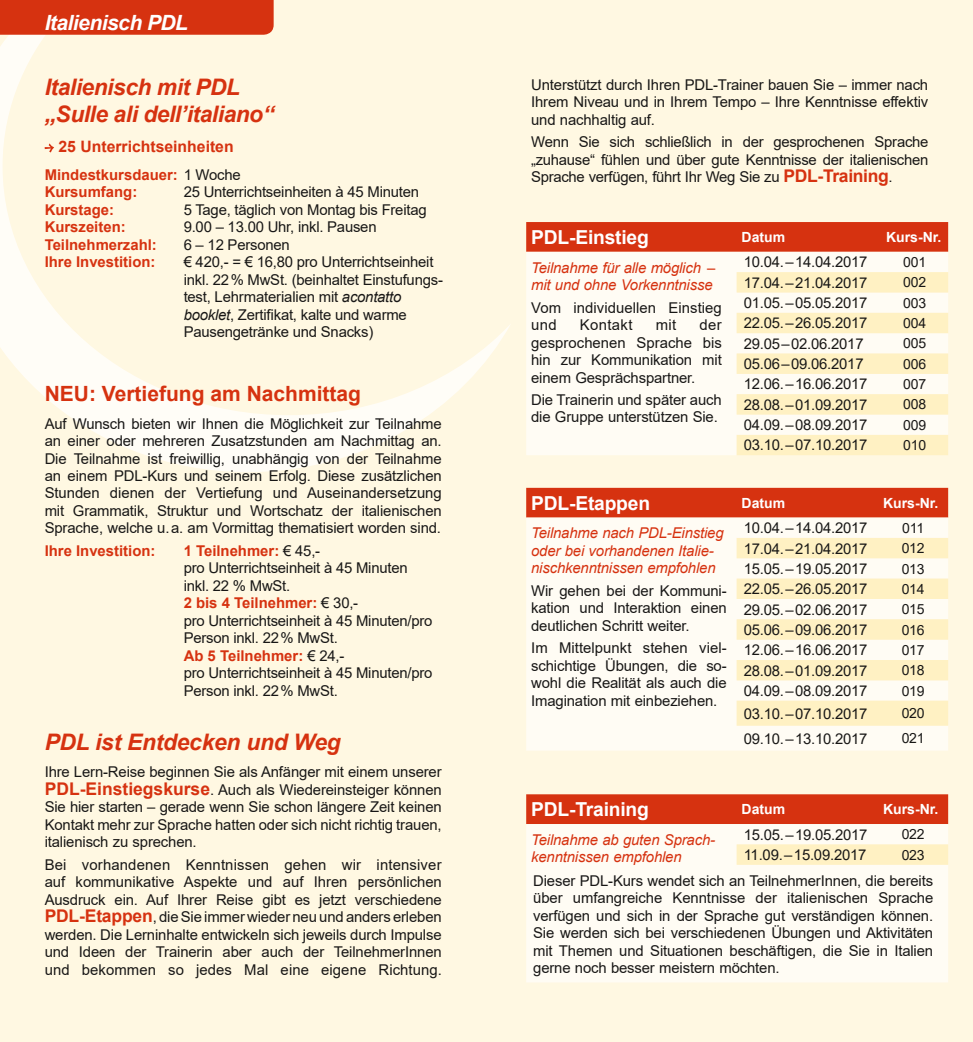
<style>
.page{position:relative;width:973px;height:1042px;background:#fff}
.page>*{position:absolute;margin:0;border:0;box-sizing:border-box;transform-origin:0 0}
.t1{font:italic 700 22.75px/26.2px "Arial";letter-spacing:-.02em;color:#d63210}
.t2{font:700 21px "Arial";color:#d63210}
.t3{font:italic 700 21px "Arial";letter-spacing:-.025em;color:#fff}
.t4{font:700 19.25px "Arial";letter-spacing:-.01em;color:#fff}
.t5{font:700 15.75px "Arial";color:#d63210}
.t6{font:14.88px/17.5px "Arial";letter-spacing:-.015em;color:#181716;text-align:justify}
.t7{font:italic 14.88px/17.5px "Arial";letter-spacing:-.01em;color:#d63210}
.t8{font:700 14.88px/17.5px "Arial";color:#d63210}
.t9{font:14.88px/17.5px "Arial";letter-spacing:.005em;color:#181716}
.t10{font:14.88px "Arial";letter-spacing:.025em;color:#181716}
.t11{font:14px "Arial";letter-spacing:-.015em;color:#181716}
.t12{font:700 14px "Arial";color:#fff}
.s1{font-weight:400;color:#181716}
.s2{font-style:italic}
.s3{font-weight:700;color:#d63210}
.s4{font-weight:700;font-size:17.5px;color:#d63210}
</style>
<div class="page">
<div style="left:0;top:0;width:972px;height:1042px;background:#fff8e2"></div>
<svg style="left:0;top:0;width:510px;height:472px"></svg>
<div style="left:526px;top:222px;width:421px;height:30px;background:#d63210"></div>
<div style="left:526px;top:252px;width:421px;height:203px;background:#fffcf4"></div>
<svg style="left:736px;top:272px;width:211px;height:183px;background:#fff5d8"></svg>
<div style="left:526px;top:488px;width:421px;height:29px;background:#d63210"></div>
<div style="left:526px;top:517px;width:421px;height:233px;background:#fffcf4"></div>
<svg style="left:736px;top:538px;width:211px;height:187px;background:#fff5d8"></svg>
<div style="left:526px;top:794px;width:421px;height:30px;background:#d63210"></div>
<div style="left:526px;top:824px;width:421px;height:158px;background:#fffcf4"></div>
<div style="left:736px;top:844px;width:211px;height:21px;background:#fff1c3"></div>
<svg style="left:45px;top:143px;width:9px;height:9px"></svg>
<div style="left:0;top:0;width:273px;height:35px;background:#d63210"></div>
<h2 class="t3" style="left:45px;top:9px;width:145px">Italienisch PDL</h2>
<h1 class="t1" style="left:45px;top:75px;width:231px">Italienisch mit PDL „Sulle ali dell’italiano“</h1>
<p class="t5" style="left:58px;top:136px;width:177px">25 Unterrichtseinheiten</p>
<p class="t8" style="left:45px;top:166px;width:197px">Mindestkursdauer: <span class="s1">1 Woche<br></span>Kursumfang:</p>
<p class="t6" style="left:184px;top:183px;width:237px">25 Unterrichtseinheiten à 45 Minuten</p>
<p class="t8" style="left:45px;top:201px;width:71px">Kurstage:</p>
<p class="t6" style="left:184px;top:201px;width:244px">5 Tage, täglich von Montag bis Freitag</p>
<p class="t8" style="left:45px;top:219px;width:82px">Kurszeiten:</p>
<p class="t6" style="left:184px;top:218px;width:194px">9.00 – 13.00 Uhr, inkl. Pausen</p>
<p class="t8" style="left:45px;top:236px;width:114px">Teilnehmerzahl:</p>
<p class="t6" style="left:184px;top:236px;width:108px">6 – 12 Personen</p>
<p class="t8" style="left:45px;top:254px;width:112px">Ihre Investition:</p>
<p class="t6" style="left:184px;top:253px;width:261px;text-align:left">€ 420,- = € 16,80 pro Unterrichtseinheit inkl. 22% MwSt. (beinhaltet Einstufungs&shy;test, Lehrmaterialien mit <span class="s2">acontatto booklet</span>, Zertifikat, kalte und warme Pausengetränke und Snacks)</p>
<h2 class="t2" style="left:45px;top:379px;width:318px">NEU: Vertiefung am Nachmittag</h2>
<p class="t6" style="left:45px;top:414px;width:398px">Auf Wunsch bieten wir Ihnen die Möglichkeit zur Teilnahme an einer oder mehreren Zusatzstunden am Nachmittag an.<br>Die Teilnahme ist freiwillig, unabhängig von der Teilnahme an einem PDL-Kurs und seinem Erfolg. Diese zusätzlichen Stunden dienen der Vertiefung und Auseinandersetzung mit Grammatik, Struktur und Wortschatz der italienischen Sprache, welche u.a. am Vormittag thematisiert worden sind.</p>
<p class="t8" style="left:45px;top:542px;width:112px">Ihre Investition:</p>
<p class="t6" style="left:184px;top:542px;width:250px;text-align:left"><span class="s3">1 Teilnehmer:</span> € 45,-<br>pro Unterrichtseinheit à 45 Minuten inkl. 22 % MwSt.<br><span class="s3">2 bis 4 Teilnehmer:</span> € 30,-<br>pro Unterrichtseinheit à 45 Minuten/pro<br>Person inkl. 22% MwSt.<br><span class="s3">Ab 5 Teilnehmer:</span> € 24,-<br>pro Unterrichtseinheit à 45 Minuten/pro<br>Person inkl. 22% MwSt.</p>
<h1 class="t1" style="left:45px;top:729px;width:297px">PDL ist Entdecken und Weg</h1>
<p class="t6" style="left:45px;top:763px;width:398px">Ihre Lern-Reise beginnen Sie als Anfänger mit einem unserer <span class="s4">PDL-Einstiegskurse</span>. Auch als Wiedereinsteiger können Sie hier starten – gerade wenn Sie schon längere Zeit keinen Kontakt mehr zur Sprache hatten oder sich nicht richtig trauen, italienisch zu sprechen.</p>
<p class="t6" style="left:45px;top:855px;width:399px">Bei vorhandenen Kenntnissen gehen wir intensiver auf kommunikative Aspekte und auf Ihren persönlichen Ausdruck ein. Auf Ihrer Reise gibt es jetzt verschiedene <span class="s4">PDL-Etappen</span>, die Sie immer wieder neu und anders erleben werden. Die Lerninhalte entwickeln sich jeweils durch Impulse und Ideen der Trainerin aber auch der TeilnehmerInnen und bekommen so jedes Mal eine eigene Richtung.</p>
<p class="t6" style="left:531px;top:75px;width:398px">Unterstützt durch Ihren PDL-Trainer bauen Sie – immer nach Ihrem Niveau und in Ihrem Tempo – Ihre Kenntnisse effektiv und nachhaltig auf.</p>
<p class="t6" style="left:531px;top:133px;width:398px">Wenn Sie sich schließlich in der gesprochenen Sprache „zuhause“ fühlen und über gute Kenntnisse der italienischen Sprache verfügen, führt Ihr Weg Sie zu <span class="s4">PDL-Training</span>.</p>
<p class="t4" style="left:531px;top:224px;width:119px">PDL-Einstieg</p>
<p class="t12" style="left:741px;top:227px;width:45px">Datum</p>
<p class="t12" style="left:885px;top:227px;width:57px">Kurs-Nr.</p>
<p class="t7" style="left:531px;top:259px;width:186px">Teilnahme für alle möglich – mit und ohne Vorkenntnisse</p>
<p class="t9" style="left:531px;top:298px;width:192px">Vom individuellen Einstieg und</p>
<p class="t6" style="left:743px;top:253px;width:125px">10.04.–14.04.2017</p>
<p class="t11" style="left:903px;top:252px;width:24px">001</p>
<p class="t6" style="left:743px;top:274px;width:125px">17.04.–21.04.2017</p>
<p class="t11" style="left:903px;top:273px;width:24px">002</p>
<p class="t6" style="left:743px;top:294px;width:125px">01.05.–05.05.2017</p>
<p class="t11" style="left:903px;top:293px;width:24px">003</p>
<p class="t6" style="left:743px;top:314px;width:125px">22.05.–26.05.2017</p>
<p class="t11" style="left:903px;top:313px;width:24px">004</p>
<p class="t6" style="left:743px;top:335px;width:121px">29.05–02.06.2017</p>
<p class="t11" style="left:903px;top:334px;width:24px">005</p>
<p class="t6" style="left:743px;top:355px;width:121px">05.06–09.06.2017</p>
<p class="t11" style="left:903px;top:354px;width:24px">006</p>
<p class="t6" style="left:743px;top:375px;width:125px">12.06.–16.06.2017</p>
<p class="t11" style="left:903px;top:374px;width:24px">007</p>
<p class="t6" style="left:743px;top:396px;width:125px">28.08.–01.09.2017</p>
<p class="t11" style="left:903px;top:395px;width:24px">008</p>
<p class="t6" style="left:743px;top:416px;width:125px">04.09.–08.09.2017</p>
<p class="t11" style="left:903px;top:415px;width:24px">009</p>
<p class="t6" style="left:743px;top:436px;width:125px">03.10.–07.10.2017</p>
<p class="t11" style="left:903px;top:436px;width:24px">010</p>
<p class="t6" style="left:531px;top:316px;width:192px;text-indent:168px">der gesprochenen Sprache bis hin zur Kommunikation mit einem Gesprächspartner.</p>
<p class="t6" style="left:531px;top:391px;width:192px">Die Trainerin und später auch die Gruppe unterstützen Sie.</p>
<p class="t10" style="left:579px;top:314px;width:54px">Kontakt</p>
<p class="t6" style="left:655px;top:316px;width:22px">mit</p>
<p class="t4" style="left:531px;top:489px;width:120px">PDL-Etappen</p>
<p class="t12" style="left:741px;top:493px;width:45px">Datum</p>
<p class="t12" style="left:883px;top:493px;width:57px">Kurs-Nr.</p>
<p class="t7" style="left:531px;top:524px;width:194px">Teilnahme nach PDL-Einstieg oder bei vorhandenen Italie&shy;nischkenntnissen empfohlen</p>
<p class="t6" style="left:531px;top:582px;width:197px">Wir gehen bei der Kommuni&shy;kation und Interaktion einen deutlichen Schritt weiter.</p>
<p class="t6" style="left:531px;top:639px;width:197px">Im Mittelpunkt stehen viel&shy;schichtige Übungen, die so&shy;wohl die Realität als auch die Imagination mit einbeziehen.</p>
<p class="t6" style="left:743px;top:519px;width:125px">10.04.–14.04.2017</p>
<p class="t11" style="left:902px;top:518px;width:23px">011</p>
<p class="t6" style="left:743px;top:539px;width:125px">17.04.–21.04.2017</p>
<p class="t11" style="left:901px;top:539px;width:24px">012</p>
<p class="t6" style="left:743px;top:560px;width:125px">15.05.–19.05.2017</p>
<p class="t11" style="left:901px;top:559px;width:24px">013</p>
<p class="t6" style="left:743px;top:580px;width:125px">22.05.–26.05.2017</p>
<p class="t11" style="left:901px;top:579px;width:24px">014</p>
<p class="t6" style="left:743px;top:600px;width:125px">29.05.–02.06.2017</p>
<p class="t11" style="left:901px;top:600px;width:24px">015</p>
<p class="t6" style="left:743px;top:621px;width:125px">05.06.–09.06.2017</p>
<p class="t11" style="left:901px;top:620px;width:24px">016</p>
<p class="t6" style="left:743px;top:641px;width:125px">12.06.–16.06.2017</p>
<p class="t11" style="left:901px;top:640px;width:24px">017</p>
<p class="t6" style="left:743px;top:661px;width:125px">28.08.–01.09.2017</p>
<p class="t11" style="left:901px;top:661px;width:24px">018</p>
<p class="t6" style="left:743px;top:682px;width:125px">04.09.–08.09.2017</p>
<p class="t11" style="left:901px;top:681px;width:24px">019</p>
<p class="t6" style="left:743px;top:704px;width:125px">03.10.–07.10.2017</p>
<p class="t11" style="left:901px;top:704px;width:24px">020</p>
<p class="t6" style="left:743px;top:729px;width:125px">09.10.–13.10.2017</p>
<p class="t11" style="left:901px;top:729px;width:24px">021</p>
<p class="t4" style="left:531px;top:796px;width:119px">PDL-Training</p>
<p class="t12" style="left:741px;top:799px;width:45px">Datum</p>
<p class="t12" style="left:883px;top:799px;width:57px">Kurs-Nr.</p>
<p class="t7" style="left:531px;top:831px;width:185px">Teilnahme ab guten Sprach&shy;kenntnissen empfohlen</p>
<p class="t6" style="left:743px;top:825px;width:125px">15.05.–19.05.2017</p>
<p class="t11" style="left:901px;top:825px;width:24px">022</p>
<p class="t6" style="left:743px;top:846px;width:124px">11.09.–15.09.2017</p>
<p class="t11" style="left:901px;top:845px;width:24px">023</p>
<p class="t6" style="left:533px;top:871px;width:401px">Dieser PDL-Kurs wendet sich an TeilnehmerInnen, die bereits über umfangreiche Kenntnisse der italienischen Sprache verfügen und sich in der Sprache gut verständigen können.<br>Sie werden sich bei verschiedenen Übungen und Aktivitäten mit Themen und Situationen beschäftigen, die Sie in Italien gerne noch besser meistern möchten.</p>
</div>
